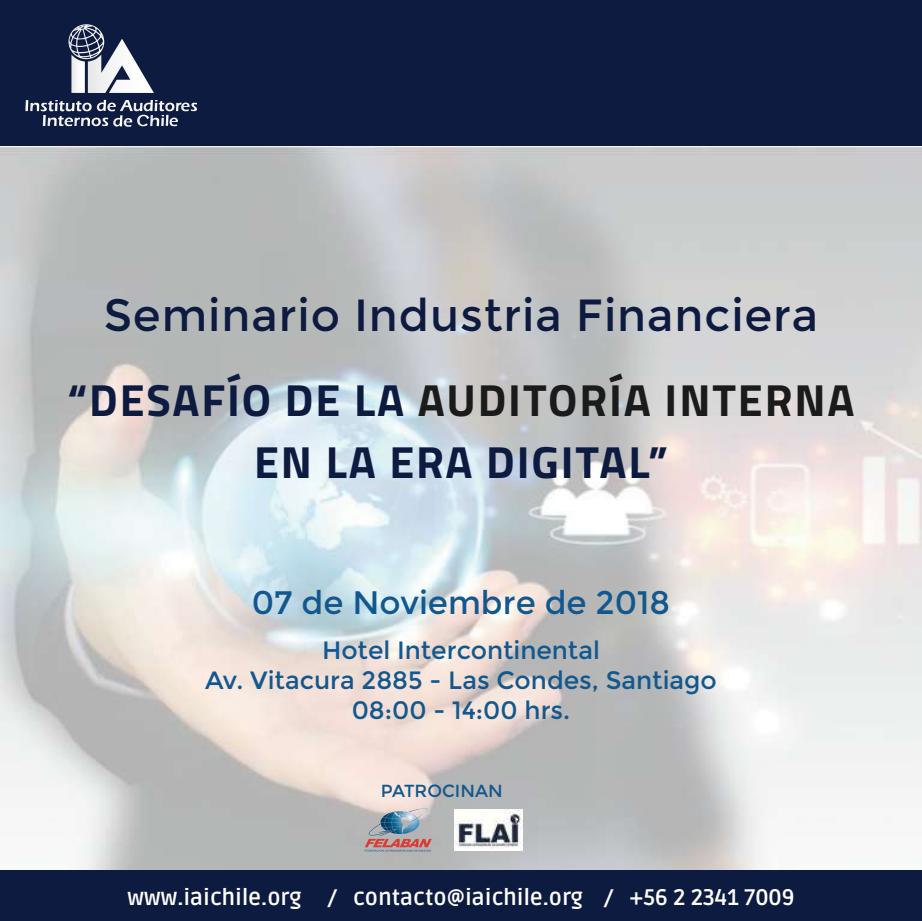
<style>
.page{position:relative;width:922px;height:921px;background:#fff}
.page>*{position:absolute;margin:0;border:0;box-sizing:border-box;transform-origin:0 0}
.t1{font:700 45px/62.5px "Titillium Web";letter-spacing:.04em;color:#0e1b40;text-align:center}
.t2{font:45px "Montserrat";letter-spacing:.02em;color:#0e1b40}
.t3{font:32.5px "Montserrat";color:#12588e}
.t4{font:25px/30px "Montserrat";color:#12588e;text-align:center}
.t5{font:700 22.5px "Ruda";color:#fff}
.t6{font:17.5px "Montserrat";color:#12588e}
.s1{color:#1b1b1b}
</style>
<div class="page">
<div style="left:0;top:0;width:922px;height:146px;background:#0e1b40"></div>
<svg style="left:68px;top:24px;width:86px;height:69px"></svg>
<svg style="left:25px;top:100px;width:172px;height:27px"></svg>
<div style="left:0;top:870px;width:922px;height:50px;background:#0e1b40"></div>
<img style="left:454px;top:809px;width:68px;height:41px">
<svg style="left:365px;top:807px;width:67px;height:44px"></svg>
<h1 class="t2" style="left:104px;top:289px;width:716px">Seminario Industria Financiera</h1>
<h1 class="t1" style="left:67px;top:366px;width:788px">“DESAFÍO DE LA <span class="s1">AUDITORÍA INTERNA<br></span>EN LA ERA DIGITAL”</h1>
<h2 class="t3" style="left:252px;top:583px;width:420px">07 de Noviembre de 2018</h2>
<p class="t4" style="left:205px;top:635px;width:513px">Hotel Intercontinental<br>Av. Vitacura 2885 - Las Condes, Santiago<br>08:00 - 14:00 hrs.</p>
<p class="t6" style="left:381px;top:780px;width:123px">PATROCINAN</p>
<p class="t5" style="left:128px;top:884px;width:668px">www.iaichile.org / contacto@iaichile.org / +56 2 2341 7009</p>
</div>
